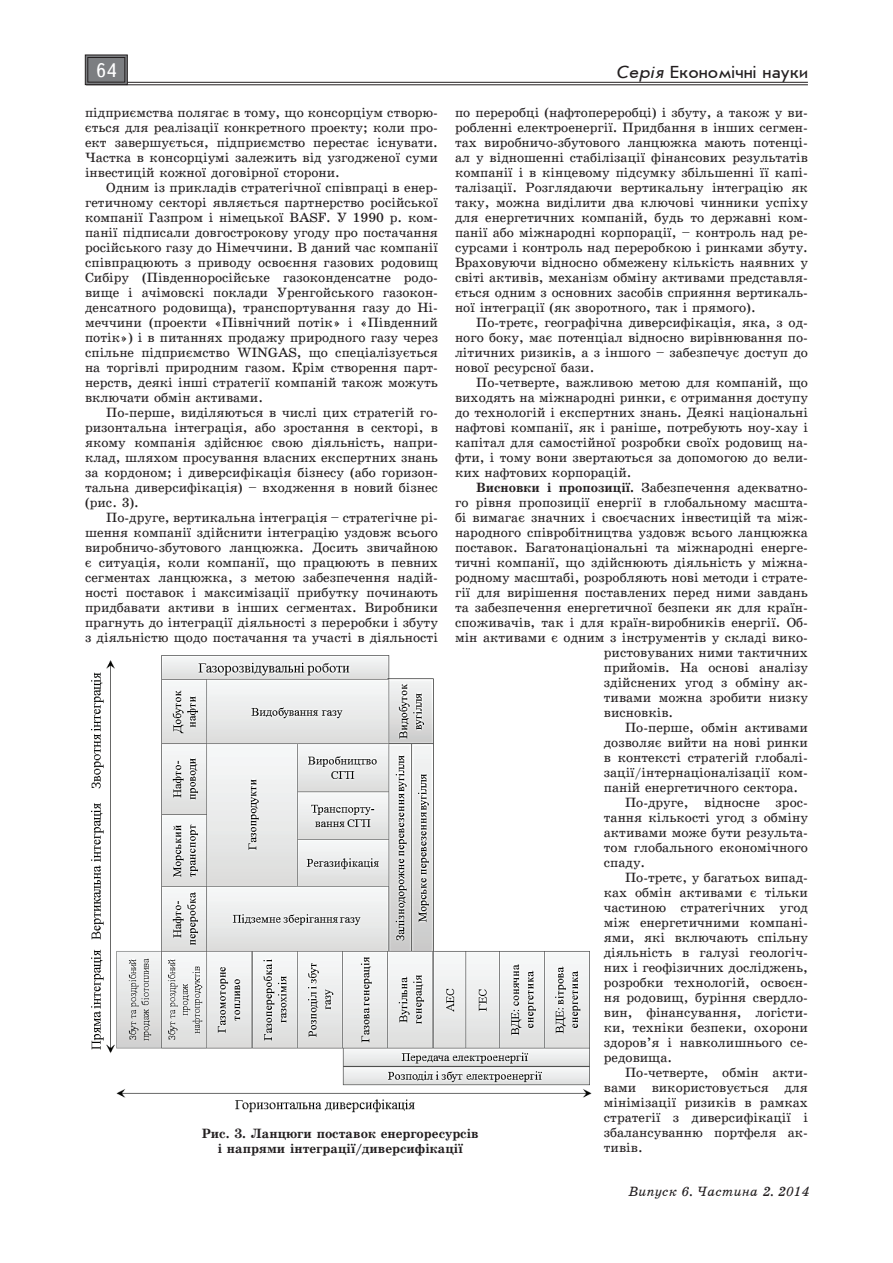
<style>
.page{position:relative;width:893px;height:1263px;background:#fff}
.page>*{position:absolute;margin:0;border:0;box-sizing:border-box;transform-origin:0 0}
.t1{font:19.5px "Ukrainian Text";color:#fff}
.t2{font:18px "Ukrainian Journal Sans";color:#231f20}
.t3{font:13.5px/15px "Ukrainian School";color:#231f20;text-align:justify}
.t4{font:700 13.5px/15px "Ukrainian School";color:#231f20;text-align:center}
.t5{font:italic 13.5px "Ukrainian School";color:#231f20}
.s1{font-style:italic}
.s2{font-weight:700}
</style>
<div class="page">
<hr style="left:86px;top:82px;width:722px;height:1px;background:#231f20">
<hr style="left:86px;top:85px;width:722px;height:1px;background:#231f20">
<svg style="left:85px;top:54px;width:43px;height:31px"></svg>
<div style="left:88px;top:57px;width:37px;height:25px;border:1px solid #231f20"></div>
<img style="left:91px;top:655px;width:501px;height:458px">
<h1 class="t1" style="left:96px;top:60px;width:22px">64</h1>
<h2 class="t2" style="left:616px;top:63px;width:193px"><span class="s1">Серія</span> Економічні науки</h2>
<p class="t3" style="left:455px;top:105px;width:354px">по переробці (нафтопереробці) і збуту, а також у ви&shy;робленні електроенергії. Придбання в інших сегмен&shy;тах виробничо-збутового ланцюжка мають потенці&shy;ал у відношенні стабілізації фінансових результатів компанії і в кінцевому підсумку збільшенні її капі&shy;талізації. Розглядаючи вертикальну інтеграцію як таку, можна виділити два ключові чинники успіху для енергетичних компаній, будь то державні ком&shy;панії або міжнародні корпорації, – контроль над ре&shy;сурсами і контроль над переробкою і ринками збуту.<br>Враховуючи відносно обмежену кількість наявних у світі активів, механізм обміну активами представля&shy;ється одним з основних засобів сприяння вертикаль&shy;ної інтеграції (як зворотного, так і прямого).</p>
<p class="t3" style="left:455px;top:315px;width:354px;text-indent:21px">По-третє, географічна диверсифікація, яка, з од&shy;ного боку, має потенціал відносно вирівнювання по&shy;літичних ризиків, а з іншого – забезпечує доступ до нової ресурсної бази.</p>
<p class="t3" style="left:455px;top:375px;width:354px;text-indent:21px">По-четверте, важливою метою для компаній, що виходять на міжнародні ринки, є отримання доступу до технологій і експертних знань. Деякі національні нафтові компанії, як і раніше, потребують ноу-хау і капітал для самостійної розробки своїх родовищ на&shy;фти, і тому вони звертаються за допомогою до вели&shy;ких нафтових корпорацій.</p>
<p class="t3" style="left:476px;top:480px;width:333px"><span class="s2">Висновки і пропозиції.</span> Забезпечення адекватно-</p>
<p class="t3" style="left:455px;top:495px;width:354px">го рівня пропозиції енергії в глобальному масшта-</p>
<p class="t3" style="left:455px;top:510px;width:354px">бі вимагає значних і своєчасних інвестицій та між-</p>
<p class="t3" style="left:455px;top:525px;width:354px">народного співробітництва уздовж всього ланцюжка</p>
<p class="t3" style="left:455px;top:540px;width:354px">поставок. Багатонаціональні та міжнародні енерге-</p>
<p class="t3" style="left:455px;top:555px;width:354px">тичні компанії, що здійснюють діяльність у міжна-</p>
<p class="t3" style="left:455px;top:570px;width:354px">родному масштабі, розробляють нові методи і страте-</p>
<p class="t3" style="left:455px;top:585px;width:354px">гії для вирішення поставлених перед ними завдань</p>
<p class="t3" style="left:455px;top:600px;width:354px">та забезпечення енергетичної безпеки як для країн-</p>
<p class="t3" style="left:455px;top:615px;width:354px">споживачів, так і для країн-виробників енергії. Об-</p>
<p class="t3" style="left:455px;top:630px;width:354px">мін активами є одним з інструментів у складі вико-</p>
<p class="t3" style="left:604px;top:645px;width:206px">ристовуваних ними тактичних</p>
<p class="t3" style="left:604px;top:660px;width:206px">прийомів. На основі аналізу</p>
<p class="t3" style="left:604px;top:675px;width:206px">здійснених угод з обміну ак-</p>
<p class="t3" style="left:604px;top:690px;width:206px">тивами можна зробити низку</p>
<p class="t3" style="left:604px;top:705px;width:71px">висновків.</p>
<p class="t3" style="left:625px;top:720px;width:184px">По-перше, обмін активами</p>
<p class="t3" style="left:604px;top:735px;width:206px">дозволяє вийти на нові ринки</p>
<p class="t3" style="left:604px;top:750px;width:206px">в контексті стратегій глобалі-</p>
<p class="t3" style="left:604px;top:765px;width:206px">зації/інтернаціоналізації ком-</p>
<p class="t3" style="left:604px;top:780px;width:196px">паній енергетичного сектора.</p>
<p class="t3" style="left:625px;top:795px;width:184px">По-друге, відносне зрос-</p>
<p class="t3" style="left:604px;top:810px;width:206px">тання кількості угод з обміну</p>
<p class="t3" style="left:604px;top:825px;width:206px">активами може бути результа-</p>
<p class="t3" style="left:604px;top:840px;width:206px">том глобального економічного</p>
<p class="t3" style="left:604px;top:855px;width:43px">спаду.</p>
<p class="t3" style="left:625px;top:870px;width:184px">По-третє, у багатьох випад-</p>
<p class="t3" style="left:604px;top:885px;width:206px">ках обмін активами є тільки</p>
<p class="t3" style="left:604px;top:900px;width:206px">частиною стратегічних угод</p>
<p class="t3" style="left:604px;top:915px;width:206px">між енергетичними компані-</p>
<p class="t3" style="left:604px;top:930px;width:206px">ями, які включають спільну</p>
<p class="t3" style="left:604px;top:945px;width:206px">діяльність в галузі геологіч-</p>
<p class="t3" style="left:604px;top:960px;width:206px">них і геофізичних досліджень,</p>
<p class="t3" style="left:604px;top:975px;width:206px">розробки технологій, освоєн-</p>
<p class="t3" style="left:604px;top:990px;width:206px">ня родовищ, буріння свердло-</p>
<p class="t3" style="left:604px;top:1005px;width:206px">вин, фінансування, логісти-</p>
<p class="t3" style="left:604px;top:1020px;width:206px">ки, техніки безпеки, охорони</p>
<p class="t3" style="left:604px;top:1035px;width:206px">здоров’я і навколишнього се-</p>
<p class="t3" style="left:604px;top:1050px;width:70px">редовища.</p>
<p class="t3" style="left:625px;top:1065px;width:184px">По-четверте, обмін акти-</p>
<p class="t3" style="left:604px;top:1080px;width:206px">вами використовується для</p>
<p class="t3" style="left:604px;top:1095px;width:206px">мінімізації ризиків в рамках</p>
<p class="t3" style="left:604px;top:1110px;width:206px">стратегії з диверсифікації і</p>
<p class="t3" style="left:604px;top:1125px;width:206px">збалансуванню портфеля ак-</p>
<p class="t3" style="left:604px;top:1140px;width:40px">тивів.</p>
<p class="t3" style="left:85px;top:105px;width:354px">підприємства полягає в тому, що консорціум створю&shy;ється для реалізації конкретного проекту; коли про&shy;ект завершується, підприємство перестає існувати.<br>Частка в консорціумі залежить від узгодженої суми інвестицій кожної договірної сторони.</p>
<p class="t3" style="left:85px;top:180px;width:354px;text-indent:21px">Одним із прикладів стратегічної співпраці в енер&shy;гетичному секторі являється партнерство російської компанії Газпром і німецької BASF. У 1990 р. ком&shy;панії підписали довгострокову угоду про постачання російського газу до Німеччини. В даний час компанії співпрацюють з приводу освоєння газових родовищ Сибіру (Південноросійське газоконденсатне родо&shy;вище і ачімовскі поклади Уренгойського газокон&shy;денсатного родовища), транспортування газу до Ні&shy;меччини (проекти «Північний потік» і «Південний потік») і в питаннях продажу природного газу через спільне підприємство WINGAS, що спеціалізується на торгівлі природним газом. Крім створення парт&shy;нерств, деякі інші стратегії компаній також можуть включати обмін активами.</p>
<p class="t3" style="left:85px;top:405px;width:354px;text-indent:21px">По-перше, виділяються в числі цих стратегій го&shy;ризонтальна інтеграція, або зростання в секторі, в якому компанія здійснює свою діяльність, напри&shy;клад, шляхом просування власних експертних знань за кордоном; і диверсифікація бізнесу (або горизон&shy;тальна диверсифікація) – входження в новий бізнес (рис. 3).</p>
<p class="t3" style="left:85px;top:510px;width:354px;text-indent:21px">По-друге, вертикальна інтеграція – стратегічне рі&shy;шення компанії здійснити інтеграцію уздовж всього виробничо-збутового ланцюжка. Досить звичайною є ситуація, коли компанії, що працюють в певних сегментах ланцюжка, з метою забезпечення надій&shy;ності поставок і максимізації прибутку починають придбавати активи в інших сегментах. Виробники прагнуть до інтеграції діяльності з переробки і збуту з діяльністю щодо постачання та участі в діяльності</p>
<p class="t4" style="left:202px;top:1126px;width:278px">Рис. 3. Ланцюги поставок енергоресурсів і напрями інтеграції/диверсифікації</p>
<p class="t5" style="left:628px;top:1183px;width:183px">Випуск 6. Частина 2. 2014</p>
</div>
